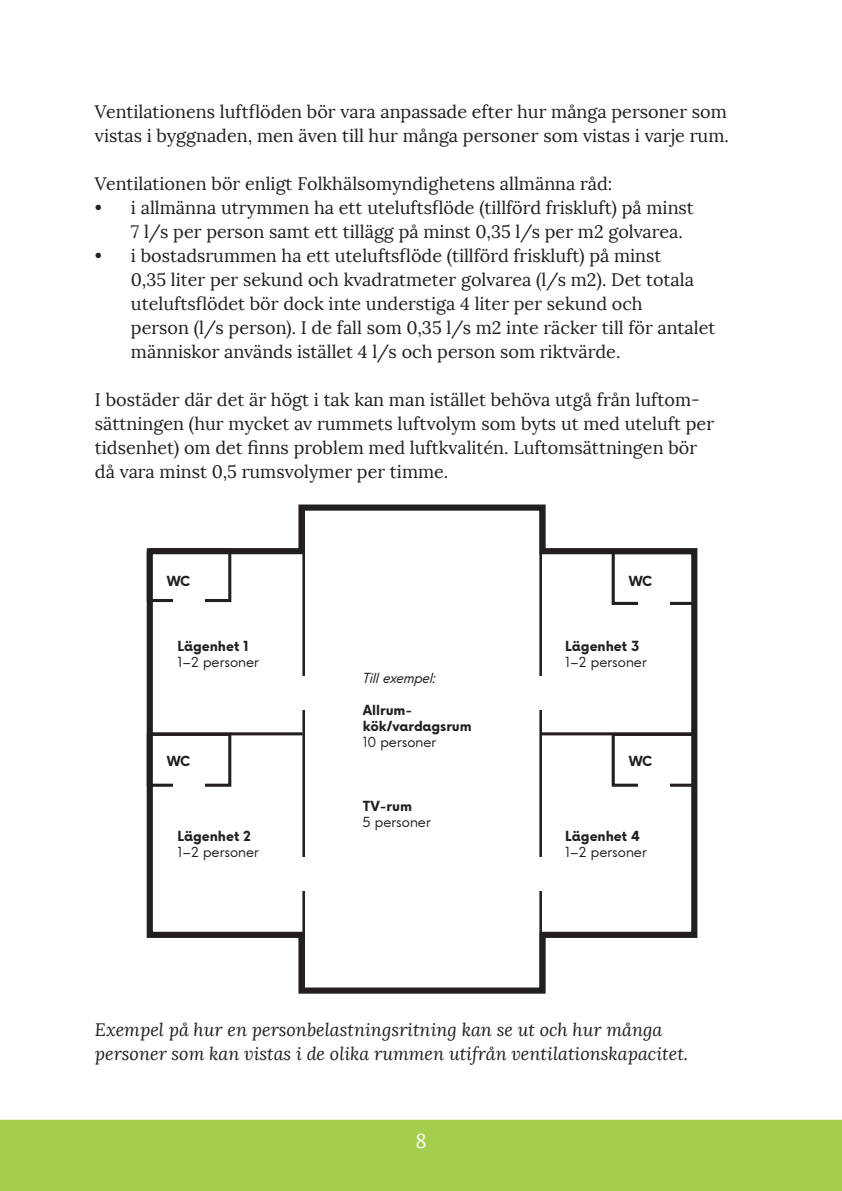
<style>
.page{position:relative;width:842px;height:1191px;background:#fff}
.page>*{position:absolute;margin:0;border:0;box-sizing:border-box;transform-origin:0 0}
.t1{font:20px "Lora";color:#fff}
.Brödtext{font:18px/24px "Lora";color:#231f20}
.Brödtext-2{font:italic 18px "Lora";color:#231f20}
.t2{font:700 13.4px "Vaxjo Now";color:#231f20}
.t3{font:13.4px "Vaxjo Now";color:#231f20}
.t4{font:italic 13.4px "Vaxjo Now";color:#231f20}
</style>
<div class="page">
<div style="left:0;top:872px;width:842px;height:319px;background:#a4ce4c"></div>
<div style="left:0;top:872px;width:842px;height:247px;background:#fff"></div>
<svg style="left:144px;top:504px;width:556px;height:492px"></svg>
<hr style="left:152px;top:732px;width:151px;height:3px;background:#231f20">
<hr style="left:302px;top:507px;width:3px;height:483px;background:#231f20">
<hr style="left:541px;top:732px;width:150px;height:3px;background:#231f20">
<div style="left:295px;top:677px;width:12px;height:33px;background:#fff"></div>
<div style="left:295px;top:858px;width:12px;height:33px;background:#fff"></div>
<div style="left:534px;top:677px;width:12px;height:33px;background:#fff"></div>
<div style="left:534px;top:858px;width:12px;height:33px;background:#fff"></div>
<div style="left:147px;top:548px;width:84px;height:54px;border:3px solid #231f20"></div>
<div style="left:173px;top:596px;width:32px;height:11px;background:#fff"></div>
<div style="left:147px;top:733px;width:84px;height:53px;border:3px solid #231f20"></div>
<div style="left:173px;top:781px;width:32px;height:11px;background:#fff"></div>
<div style="left:612px;top:551px;width:84px;height:54px;border:3px solid #231f20"></div>
<div style="left:638px;top:599px;width:32px;height:11px;background:#fff"></div>
<div style="left:612px;top:733px;width:84px;height:53px;border:3px solid #231f20"></div>
<div style="left:638px;top:781px;width:32px;height:11px;background:#fff"></div>
<p class="Brödtext" style="left:95px;top:99px;width:635px">Ventilationens luftflöden bör vara anpassade efter hur många personer som vistas i byggnaden, men även till hur många personer som vistas i varje rum.</p>
<p class="Brödtext" style="left:95px;top:171px;width:519px">Ventilationen bör enligt Folkhälsomyndighetens allmänna råd:</p>
<p class="Brödtext" style="left:131px;top:195px;width:564px;text-indent:-36px">• i allmänna utrymmen ha ett uteluftsflöde (tillförd friskluft) på minst<br>7 l/s per person samt ett tillägg på minst 0,35 l/s per m2 golvarea.</p>
<p class="Brödtext" style="left:131px;top:243px;width:586px;text-indent:-36px">• i bostadsrummen ha ett uteluftsflöde (tillförd friskluft) på minst<br>0,35 liter per sekund och kvadratmeter golvarea (l/s m2). Det totala uteluftsflödet bör dock inte understiga 4 liter per sekund och<br>person (l/s person). I de fall som 0,35 l/s m2 inte räcker till för antalet människor används istället 4 l/s och person som riktvärde.</p>
<p class="Brödtext" style="left:95px;top:387px;width:621px">I bostäder där det är högt i tak kan man istället behöva utgå från luftom&shy;sättningen (hur mycket av rummets luftvolym som byts ut med uteluft per tidsenhet) om det finns problem med luftkvalitén. Luftomsättningen bör då vara minst 0,5 rumsvolymer per timme.</p>
<p class="t2" style="left:167px;top:571px;width:25px">WC</p>
<p class="t2" style="left:629px;top:571px;width:25px">WC</p>
<p class="t2" style="left:177px;top:636px;width:73px">Lägenhet 1</p>
<p class="t3" style="left:177px;top:653px;width:83px">1–2 personer</p>
<p class="t2" style="left:565px;top:636px;width:75px">Lägenhet 3</p>
<p class="t3" style="left:565px;top:653px;width:83px">1–2 personer</p>
<p class="t4" style="left:363px;top:669px;width:75px">Till exempel:</p>
<p class="t2" style="left:363px;top:700px;width:51px">Allrum-</p>
<p class="t2" style="left:363px;top:716px;width:110px">kök/vardagsrum</p>
<p class="t3" style="left:363px;top:733px;width:75px">10 personer</p>
<p class="t2" style="left:167px;top:751px;width:25px">WC</p>
<p class="t2" style="left:629px;top:751px;width:25px">WC</p>
<p class="t2" style="left:177px;top:826px;width:75px">Lägenhet 2</p>
<p class="t3" style="left:177px;top:842px;width:83px">1–2 personer</p>
<p class="t2" style="left:363px;top:796px;width:51px">TV-rum</p>
<p class="t3" style="left:363px;top:813px;width:70px">5 personer</p>
<p class="t2" style="left:565px;top:826px;width:76px">Lägenhet 4</p>
<p class="t3" style="left:565px;top:842px;width:83px">1–2 personer</p>
<p class="Brödtext-2" style="left:95px;top:1018px;width:569px">Exempel på hur en personbelastningsritning kan se ut och hur många</p>
<p class="Brödtext-2" style="left:95px;top:1042px;width:595px">personer som kan vistas i de olika rummen utifrån ventilationskapacitet.</p>
<p class="t1" style="left:415px;top:1128px;width:13px">8</p>
</div>
